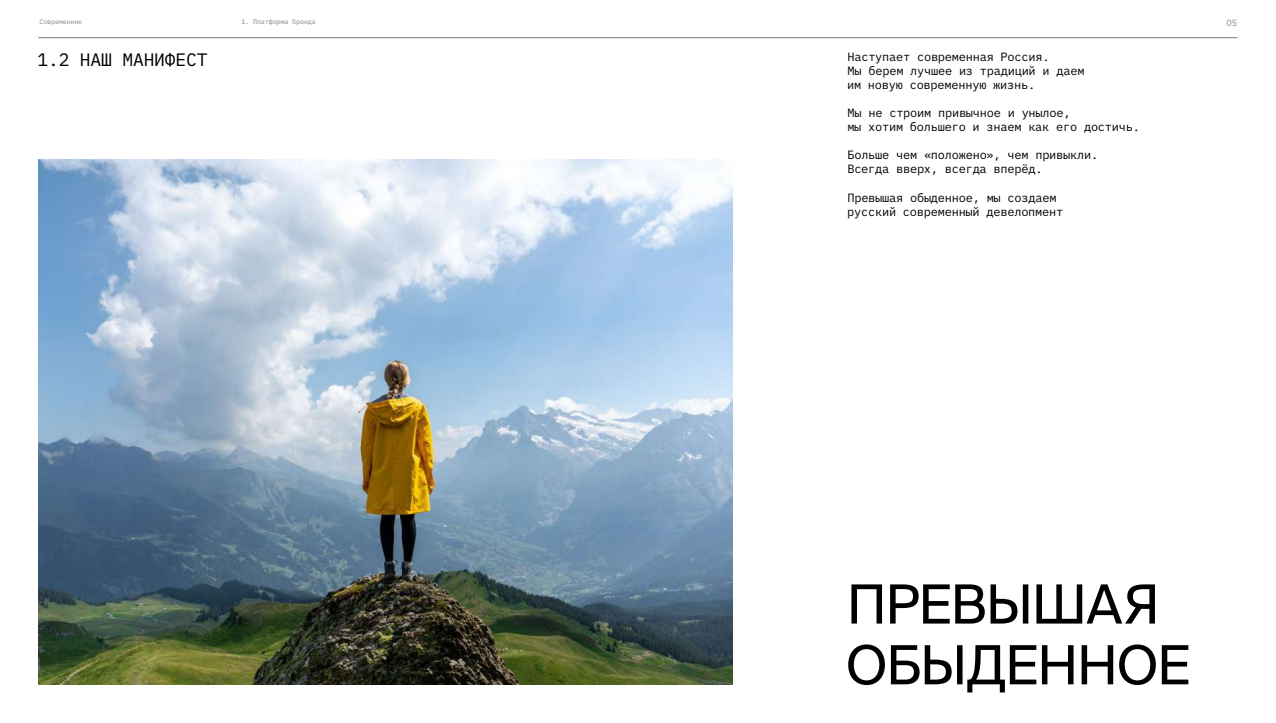
<style>
.page{position:relative;width:1276px;height:723px;background:#fff}
.page>*{position:absolute;margin:0;border:0;box-sizing:border-box;transform-origin:0 0}
.t1{font:54px/60.8px "Suisse Intl";letter-spacing:-.035em;color:#000}
.t2{font:18px "IBM Plex Mono";letter-spacing:-.01em;color:#000}
.t3{font:12px/14.1px "IBM Plex Mono";letter-spacing:-.02em;color:#000}
.t4{font:9px "IBM Plex Mono";color:#878787}
.t5{font:6.75px "IBM Plex Mono";letter-spacing:-.02em;color:#878787}
</style>
<div class="page">
<img style="left:38px;top:159px;width:694px;height:525px">
<hr style="left:38px;top:37px;width:1199px;height:1px;background:#7c7d7f">
<p class="t5" style="left:39px;top:17px;width:45px">Современник</p>
<p class="t5" style="left:241px;top:17px;width:76px">1. Платформа бренда</p>
<p class="t4" style="left:1226px;top:16px;width:12px">05</p>
<h2 class="t2" style="left:37px;top:45px;width:172px">1.2 НАШ МАНИФЕСТ</h2>
<p class="t3" style="left:847px;top:49px;width:239px">Наступает современная Россия.<br>Мы берем лучшее из традиций и даем им новую современную жизнь.</p>
<p class="t3" style="left:847px;top:105px;width:294px">Мы не строим привычное и унылое,<br>мы хотим большего и знаем как его достичь.</p>
<p class="t3" style="left:847px;top:147px;width:252px">Больше чем «положено», чем привыкли.<br>Всегда вверх, всегда вперёд.</p>
<p class="t3" style="left:847px;top:189px;width:217px">Превышая обыденное, мы создаем русский современный девелопмент</p>
<h1 class="t1" style="left:845px;top:574px;width:347px">ПРЕВЫШАЯ<br>ОБЫДЕННОЕ</h1>
</div>
